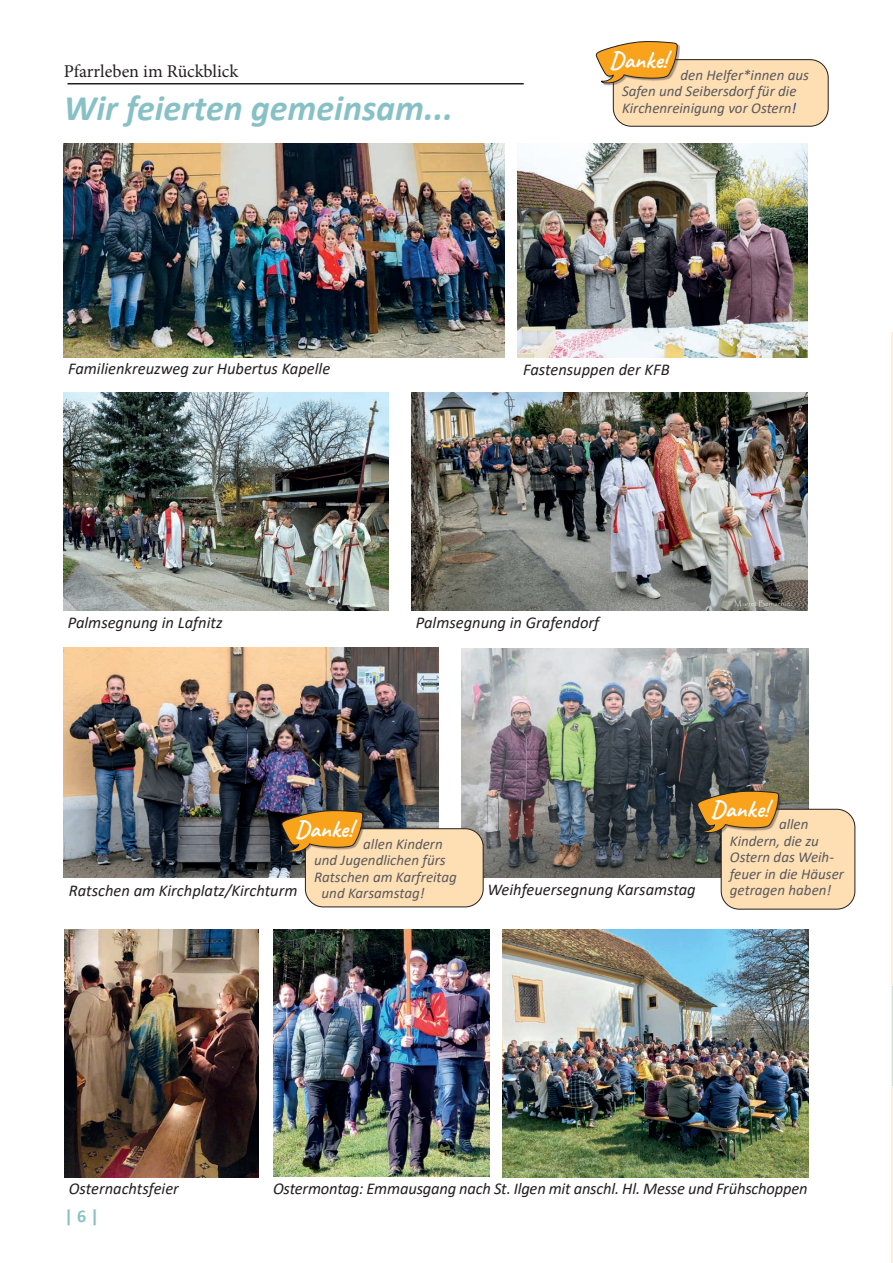
<style>
.page{position:relative;width:893px;height:1263px;background:#fff}
.page>*{position:absolute;margin:0;border:0;box-sizing:border-box;transform-origin:0 0}
.t1{font:italic 700 36px "Calibri";color:#88c1c5}
.t2{font:700 23.85px "Caveat";color:#fff}
.t3{font:18px "Minion Pro";color:#231f20}
.t4{font:700 18px "Calibri";color:#88c1c5}
.t5{font:italic 16.5px "Calibri";color:#231f20}
.t6{font:italic 15px/16.5px "Calibri";color:#5a5a5d}
.s1{color:#253f8e}
</style>
<div class="page">
<img style="left:64px;top:144px;width:441px;height:213px">
<hr style="left:892px;top:332px;width:1px;height:931px;background:#fdf0d5">
<hr style="left:892px;top:986px;width:1px;height:99px;background:#88c1c5">
<img style="left:461px;top:648px;width:348px;height:229px">
<div style="left:613px;top:60px;width:215px;height:66px;background:#fedeb3;border-radius:18px"></div>
<div style="left:613px;top:59px;width:215px;height:67px;border:1px solid #231f20;border-radius:18px"></div>
<div style="left:597px;top:42px;width:83px;height:44px;background:#231f20;opacity:.38"></div>
<svg style="left:595px;top:41px;width:82px;height:43px"></svg>
<hr style="left:67px;top:83px;width:457px;height:1px;background:#231f20">
<img style="left:64px;top:648px;width:375px;height:229px">
<div style="left:305px;top:829px;width:178px;height:78px;background:#fedeb3;border-radius:18px"></div>
<div style="left:305px;top:828px;width:178px;height:79px;border:1px solid #231f20;border-radius:18px"></div>
<div style="left:282px;top:811px;width:84px;height:44px;background:#231f20;opacity:.38"></div>
<svg style="left:280px;top:810px;width:83px;height:43px;background:#c98c30"></svg>
<img style="left:412px;top:392px;width:395px;height:218px">
<img style="left:64px;top:392px;width:325px;height:218px">
<img style="left:65px;top:929px;width:193px;height:248px">
<div style="left:721px;top:809px;width:134px;height:100px;background:#fedeb3;border-radius:18px"></div>
<div style="left:721px;top:809px;width:134px;height:100px;border:1px solid #231f20;border-radius:18px"></div>
<div style="left:698px;top:792px;width:83px;height:43px;background:#231f20;opacity:.38"></div>
<svg style="left:696px;top:791px;width:83px;height:42px;background:#cd8f30"></svg>
<img style="left:518px;top:144px;width:290px;height:213px">
<img style="left:273px;top:929px;width:216px;height:248px">
<img style="left:503px;top:929px;width:306px;height:248px">
<p class="t3" style="left:64px;top:59px;width:176px">Pfarrleben im Rückblick</p>
<h1 class="t1" style="left:64px;top:83px;width:391px">Wir feierten gemeinsam...</h1>
<h2 class="t2" style="left:609px;top:45px;width:59px">Danke!</h2>
<p class="t6" style="left:622px;top:66px;width:188px;text-indent:59px">den Helfer*innen aus<br>Safen und Seibersdorf für die<br>Kirchenreinigung vor Ostern<span class="s1">!</span></p>
<p class="t5" style="left:68px;top:357px;width:264px">Familienkreuzweg zur Hubertus Kapelle</p>
<p class="t5" style="left:523px;top:358px;width:148px">Fastensuppen der KFB</p>
<p class="t5" style="left:68px;top:611px;width:156px">Palmsegnung in Lafnitz</p>
<p class="t5" style="left:416px;top:611px;width:185px">Palmsegnung in Grafendorf</p>
<h2 class="t2" style="left:295px;top:814px;width:59px">Danke!</h2>
<p class="t6" style="left:363px;top:835px;width:81px">allen Kindern</p>
<p class="t6" style="left:314px;top:851px;width:133px">und Jugendlichen fürs</p>
<p class="t6" style="left:314px;top:868px;width:144px">Ratschen am Karfreitag</p>
<p class="t6" style="left:322px;top:884px;width:105px">und Karsamstag!</p>
<p class="t5" style="left:69px;top:879px;width:230px">Ratschen am Kirchplatz/Kirchturm</p>
<p class="t5" style="left:488px;top:878px;width:210px">Weihfeuersegnung Karsamstag</p>
<h2 class="t2" style="left:711px;top:794px;width:59px">Danke!</h2>
<p class="t6" style="left:730px;top:815px;width:116px;text-indent:49px">allen<br>Kindern, die zu<br>Ostern das Weih&shy;feuer in die Häuser getragen haben!</p>
<p class="t5" style="left:69px;top:1177px;width:112px">Osternachtsfeier</p>
<p class="t4" style="left:65px;top:1203px;width:36px">| 6 |</p>
<p class="t5" style="left:273px;top:1177px;width:536px">Ostermontag: Emmausgang nach St. Ilgen mit anschl. Hl. Messe und Frühschoppen</p>
</div>
